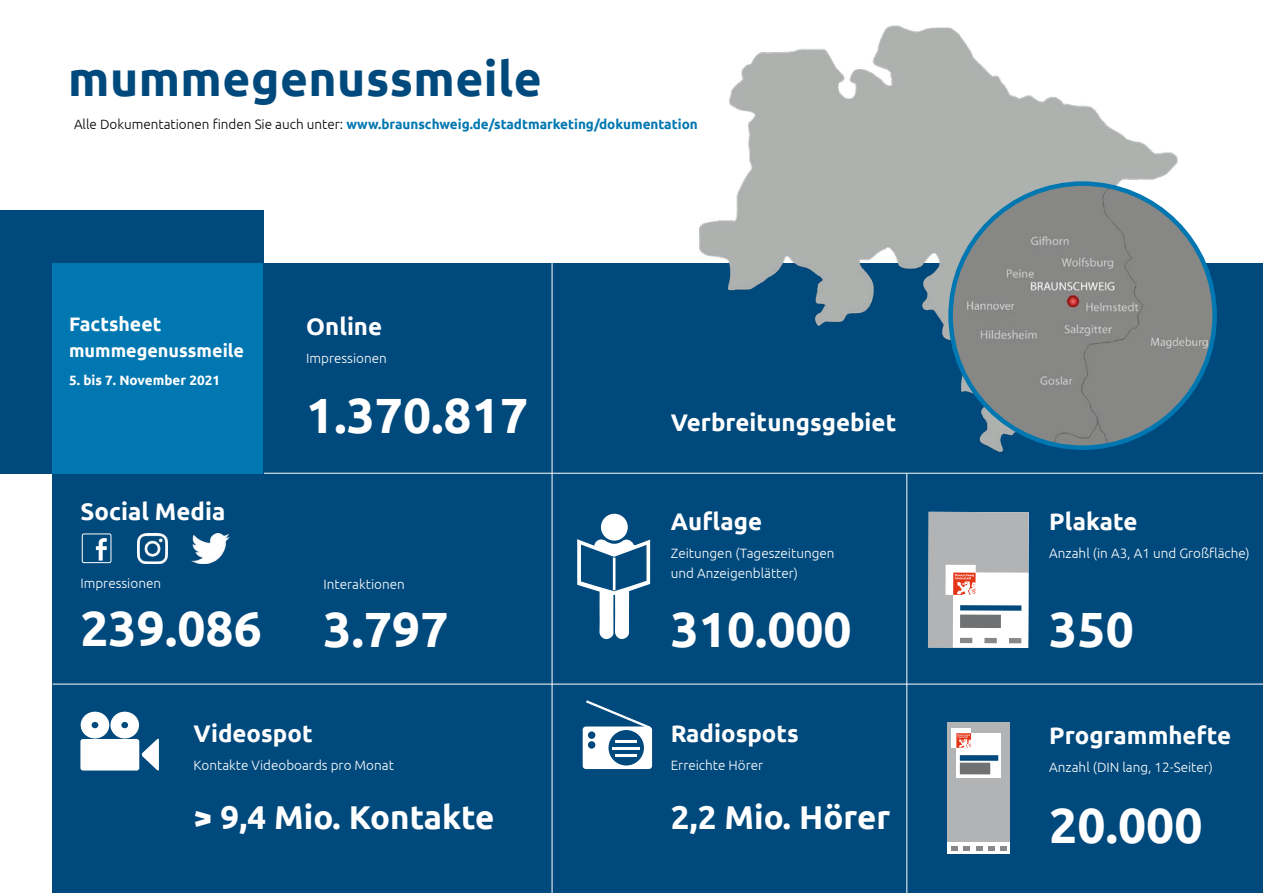
<style>
.page{position:relative;width:1263px;height:893px;background:#fff}
.page>*{position:absolute;margin:0;border:0;box-sizing:border-box;transform-origin:0 0}
._03_Copytext{font:700 49.5px "Ubuntu";color:#fff}
._01_Headline_2_36pt{font:700 48px "Ubuntu";letter-spacing:.01em;color:#00497c}
.t1{font:700 33px "Ubuntu";color:#fff}
.t2{font:700 24px "Ubuntu";color:#fff}
._01_Headline_3_14pt{font:700 19.5px "Ubuntu";color:#fff}
._01_Headline_3_14pt-2{font:700 18px "Ubuntu";color:#fff}
._03_Copytext-2{font:300 13.5px/19.5px "Ubuntu";color:#fff}
._03_Copytext-3{font:700 13.5px "Ubuntu";color:#0077b1}
._03_Copytext-4{font:700 13.5px "Ubuntu";color:#fff}
.s1{font-weight:300;color:#000}
</style>
<div class="page">
<div style="left:53px;top:263px;width:1210px;height:630px;background:#00497c"></div>
<img style="left:699px;top:25px;width:489px;height:428px">
<img style="left:950px;top:184px;width:265px;height:264px;border-radius:132px">
<div style="left:601px;top:514px;width:27px;height:27px;background:#fff;border-radius:50%"></div>
<svg style="left:577px;top:538px;width:73px;height:101px"></svg>
<svg style="left:80px;top:739px;width:59px;height:31px"></svg>
<svg style="left:81px;top:712px;width:78px;height:59px"></svg>
<hr style="left:552px;top:263px;width:1px;height:630px;background:#fff">
<hr style="left:906px;top:474px;width:1px;height:419px;background:#fff">
<hr style="left:263px;top:473px;width:1000px;height:1px;background:#fff">
<hr style="left:53px;top:684px;width:1210px;height:1px;background:#fff">
<svg style="left:583px;top:700px;width:69px;height:69px"></svg>
<hr style="left:615px;top:740px;width:22px;height:3px;background:#fff">
<hr style="left:615px;top:754px;width:22px;height:3px;background:#fff">
<hr style="left:612px;top:747px;width:28px;height:2px;background:#fff">
<svg style="left:928px;top:512px;width:101px;height:136px;background:#cecbcc"></svg>
<div style="left:960px;top:605px;width:61px;height:6px;background:#00497c"></div>
<div style="left:960px;top:638px;width:12px;height:5px;background:#87888a"></div>
<div style="left:984px;top:638px;width:13px;height:5px;background:#87888a"></div>
<div style="left:1009px;top:638px;width:12px;height:5px;background:#87888a"></div>
<div style="left:960px;top:615px;width:41px;height:13px;background:#707172"></div>
<div style="left:947px;top:722px;width:62px;height:132px;background:#fff"></div>
<div style="left:947px;top:722px;width:62px;height:120px;background:#b1b3b4"></div>
<svg style="left:951px;top:846px;width:19px;height:4px"></svg>
<svg style="left:976px;top:846px;width:6px;height:4px"></svg>
<svg style="left:988px;top:846px;width:6px;height:4px"></svg>
<svg style="left:1000px;top:846px;width:6px;height:4px"></svg>
<div style="left:951px;top:728px;width:20px;height:20px;background:#fff"></div>
<div style="left:956px;top:733px;width:45px;height:45px;background:#fff"></div>
<svg style="left:956px;top:733px;width:15px;height:15px"></svg>
<svg style="left:960px;top:755px;width:38px;height:6px"></svg>
<div style="left:960px;top:763px;width:30px;height:11px;background:#707172"></div>
<svg style="left:81px;top:533px;width:31px;height:30px"></svg>
<img style="left:137px;top:533px;width:30px;height:30px">
<img style="left:192px;top:533px;width:37px;height:31px">
<div style="left:0;top:210px;width:263px;height:264px;background:#00497c"></div>
<div style="left:53px;top:263px;width:210px;height:211px;background:#0077b1"></div>
<p class="_01_Headline_2_36pt" style="left:68px;top:50px;width:475px">mummegenussmeile</p>
<p class="_03_Copytext-3" style="left:74px;top:116px;width:625px"><span class="s1">Alle Dokumentationen finden Sie auch unter:</span> www.braunschweig.de/stadtmarketing/dokumentation</p>
<p class="_01_Headline_3_14pt" style="left:69px;top:312px;width:94px">Factsheet</p>
<p class="_01_Headline_3_14pt-2" style="left:69px;top:339px;width:176px">mummegenussmeile</p>
<p class="_03_Copytext-4" style="left:69px;top:372px;width:152px">5. bis 7. November 2021</p>
<p class="t2" style="left:80px;top:497px;width:146px">Social Media</p>
<p class="_03_Copytext-2" style="left:80px;top:573px;width:82px">Impressionen</p>
<p class="_03_Copytext" style="left:80px;top:599px;width:183px">239.086</p>
<p class="t2" style="left:306px;top:312px;width:78px">Online</p>
<p class="_03_Copytext-2" style="left:306px;top:348px;width:82px">Impressionen</p>
<p class="_03_Copytext" style="left:306px;top:386px;width:223px">1.370.817</p>
<p class="_03_Copytext-2" style="left:324px;top:574px;width:83px">Interaktionen</p>
<p class="_03_Copytext" style="left:324px;top:599px;width:127px">3.797</p>
<p class="t2" style="left:194px;top:719px;width:121px">Videospot</p>
<p class="_03_Copytext-2" style="left:194px;top:755px;width:202px">Kontakte Videoboards pro Monat</p>
<p class="t1" style="left:194px;top:797px;width:302px">&gt; 9,4 Mio. Kontakte</p>
<p class="t2" style="left:671px;top:408px;width:227px">Verbreitungsgebiet</p>
<p class="t2" style="left:671px;top:507px;width:93px">Auflage</p>
<p class="_03_Copytext-2" style="left:671px;top:543px;width:165px">Zeitungen (Tageszeitungen und Anzeigenblätter)</p>
<p class="_03_Copytext" style="left:671px;top:599px;width:182px">310.000</p>
<p class="t2" style="left:671px;top:719px;width:130px">Radiospots</p>
<p class="_03_Copytext-2" style="left:671px;top:755px;width:94px">Erreichte Hörer</p>
<p class="t1" style="left:671px;top:797px;width:221px">2,2 Mio. Hörer</p>
<p class="t2" style="left:1049px;top:507px;width:90px">Plakate</p>
<p class="_03_Copytext-2" style="left:1049px;top:543px;width:202px">Anzahl (in A3, A1 und Großfläche)</p>
<p class="_03_Copytext" style="left:1049px;top:599px;width:86px">350</p>
<p class="t2" style="left:1049px;top:721px;width:183px">Programmhefte</p>
<p class="_03_Copytext-2" style="left:1049px;top:757px;width:165px">Anzahl (DIN lang, 12-Seiter)</p>
<p class="_03_Copytext" style="left:1049px;top:795px;width:155px">20.000</p>
</div>
